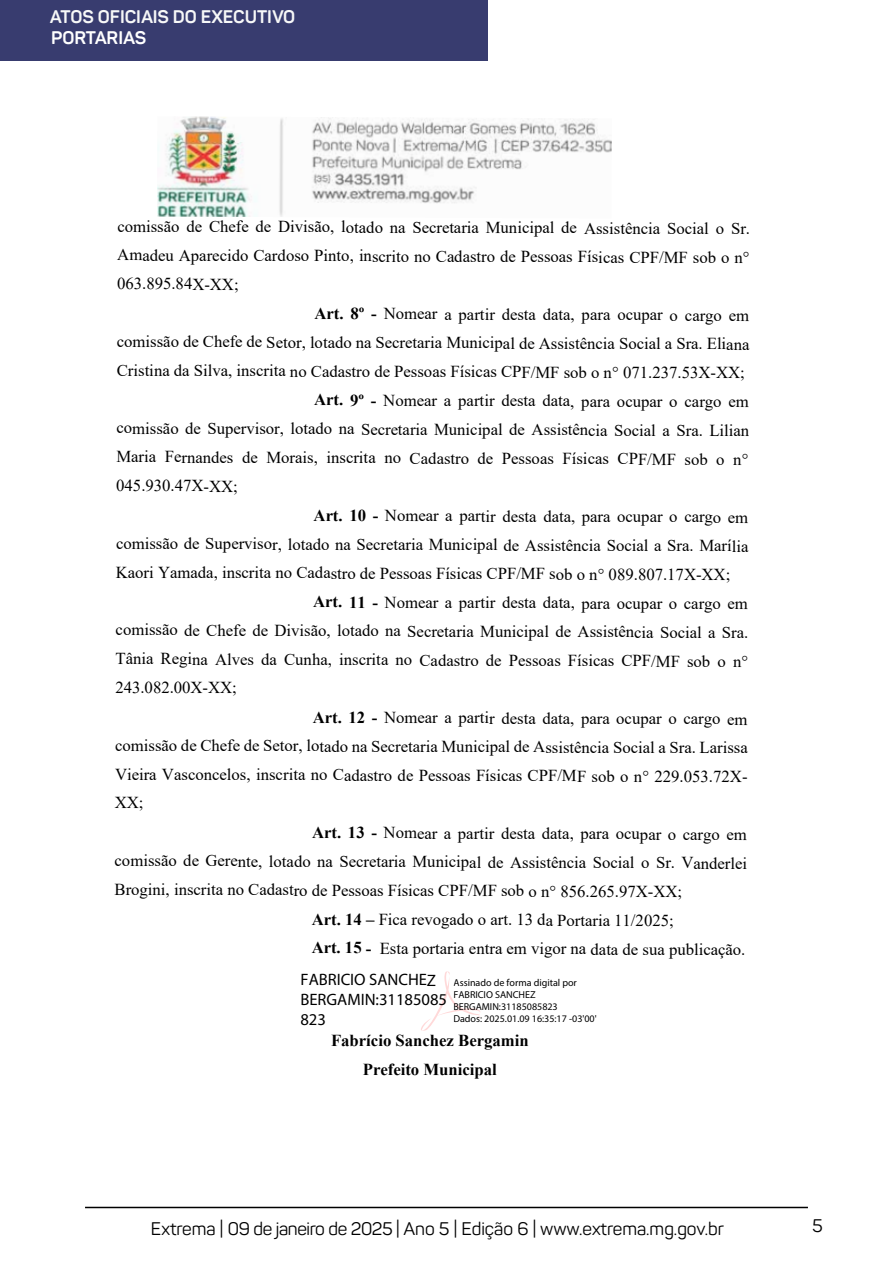
<style>
.page{position:relative;width:893px;height:1263px;background:#fff}
.page>*{position:absolute;margin:0;border:0;box-sizing:border-box;transform-origin:0 0}
.t1{font:18px "Panton";color:#000}
.t2{font:700 18px "Panton";color:#f7f8f8}
.t3{font:700 18px "Panton";color:#fff}
.t4{font:16.65px/28.2px "Times New Roman";letter-spacing:-.005em;color:#000;text-align:justify}
.t5{font:700 16.65px/28.8px "Times New Roman";letter-spacing:-.005em;color:#000;text-align:center}
.t6{font:16.5px/19.8px "Myriad Pro";letter-spacing:-.005em;color:#000}
.t7{font:10.05px/12.1px "Myriad Pro";letter-spacing:-.005em;color:#000}
.s1{font-weight:700}
</style>
<div class="page">
<hr style="left:85px;top:1207px;width:723px;height:1px;background:#000">
<div style="left:0;top:0;width:488px;height:61px;background:#383c6f"></div>
<img style="left:157px;top:116px;width:455px;height:101px">
<svg style="left:421px;top:971px;width:59px;height:60px"></svg>
<p class="t2" style="left:50px;top:6px;width:247px">ATOS OFICIAIS DO EXECUTIVO</p>
<p class="t3" style="left:51px;top:27px;width:97px">PORTARIAS</p>
<p class="t4" style="left:117px;top:213px;width:634px">comissão de Chefe de Divisão, lotado na Secretaria Municipal de Assistência Social o Sr.<br>Amadeu Aparecido Cardoso Pinto, inscrito no Cadastro de Pessoas Físicas CPF/MF sob o n° 063.895.84X-XX;</p>
<p class="t4" style="left:314px;top:300px;width:436px"><span class="s1">Art. 8º -</span> Nomear a partir desta data, para ocupar o cargo em</p>
<p class="t4" style="left:117px;top:328px;width:634px">comissão de Chefe de Setor, lotado na Secretaria Municipal de Assistência Social a Sra. Eliana</p>
<p class="t4" style="left:117px;top:357px;width:629px">Cristina da Silva, inscrita no Cadastro de Pessoas Físicas CPF/MF sob o n° 071.237.53X-XX;</p>
<p class="t4" style="left:314px;top:386px;width:436px"><span class="s1">Art. 9º -</span> Nomear a partir desta data, para ocupar o cargo em</p>
<p class="t4" style="left:117px;top:415px;width:634px">comissão de Supervisor, lotado na Secretaria Municipal de Assistência Social a Sra. Lilian</p>
<p class="t4" style="left:116px;top:443px;width:634px">Maria Fernandes de Morais, inscrita no Cadastro de Pessoas Físicas CPF/MF sob o n°</p>
<p class="t4" style="left:116px;top:471px;width:123px">045.930.47X-XX;</p>
<p class="t4" style="left:314px;top:502px;width:436px"><span class="s1">Art. 10 -</span> Nomear a partir desta data, para ocupar o cargo em</p>
<p class="t4" style="left:116px;top:530px;width:634px">comissão de Supervisor, lotado na Secretaria Municipal de Assistência Social a Sra. Marília</p>
<p class="t4" style="left:116px;top:559px;width:616px">Kaori Yamada, inscrita no Cadastro de Pessoas Físicas CPF/MF sob o n° 089.807.17X-XX;</p>
<p class="t4" style="left:313px;top:588px;width:436px"><span class="s1">Art. 11 -</span> Nomear a partir desta data, para ocupar o cargo em</p>
<p class="t4" style="left:116px;top:616px;width:634px">comissão de Chefe de Divisão, lotado na Secretaria Municipal de Assistência Social a Sra.</p>
<p class="t4" style="left:116px;top:645px;width:634px">Tânia Regina Alves da Cunha, inscrita no Cadastro de Pessoas Físicas CPF/MF sob o n°</p>
<p class="t4" style="left:115px;top:673px;width:123px">243.082.00X-XX;</p>
<p class="t4" style="left:115px;top:704px;width:634px;text-indent:198px"><span class="s1">Art. 12 -</span> Nomear a partir desta data, para ocupar o cargo em comissão de Chefe de Setor, lotado na Secretaria Municipal de Assistência Social a Sra. Larissa Vieira Vasconcelos, inscrita no Cadastro de Pessoas Físicas CPF/MF sob o n° 229.053.72X-XX;</p>
<p class="t4" style="left:312px;top:819px;width:436px"><span class="s1">Art. 13 -</span> Nomear a partir desta data, para ocupar o cargo em</p>
<p class="t4" style="left:115px;top:847px;width:634px">comissão de Gerente, lotado na Secretaria Municipal de Assistência Social o Sr. Vanderlei</p>
<p class="t4" style="left:115px;top:876px;width:569px">Brogini, inscrita no Cadastro de Pessoas Físicas CPF/MF sob o n° 856.265.97X-XX;</p>
<p class="t4" style="left:312px;top:905px;width:364px"><span class="s1">Art. 14 –</span> Fica revogado o art. 13 da Portaria 11/2025;</p>
<p class="t4" style="left:312px;top:934px;width:435px"><span class="s1">Art. 15 -</span> Esta portaria entra em vigor na data de sua publicação.</p>
<p class="t6" style="left:300px;top:969px;width:148px">FABRICIO SANCHEZ<br>BERGAMIN:31185085<br>823</p>
<p class="t7" style="left:453px;top:976px;width:145px">Assinado de forma digital por<br>FABRICIO SANCHEZ<br>BERGAMIN:31185085823<br>Dados: 2025.01.09 16:35:17 -03'00'</p>
<p class="t5" style="left:331px;top:1025px;width:199px">Fabrício Sanchez Bergamin<br>Prefeito Municipal</p>
<p class="t1" style="left:151px;top:1218px;width:574px">Extrema | 09 de janeiro de 2025 | Ano 5 | Edição 6 | www.extrema.mg.gov.br</p>
<p class="t1" style="left:812px;top:1215px;width:12px">5</p>
</div>
